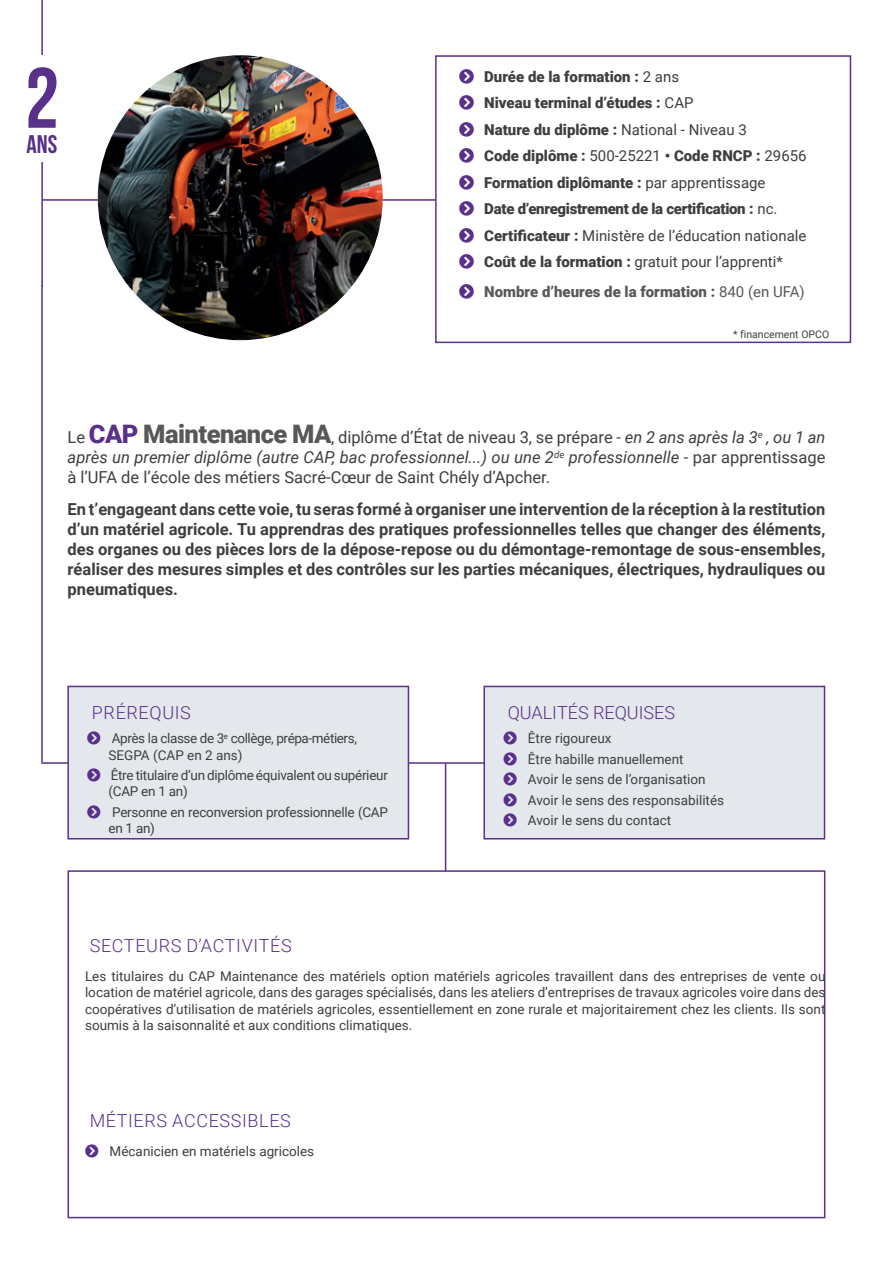
<style>
.page{position:relative;width:893px;height:1263px;background:#fff}
.page>*{position:absolute;margin:0;border:0;box-sizing:border-box;transform-origin:0 0}
.t1{font:700 85.5px "Bebas Neue";color:#59308a}
.t2{font:700 25.5px "Bebas Neue";color:#59308a}
.t3{font:300 18px "Roboto";letter-spacing:.035em;color:#59308a}
.t4{font:300 18px "Roboto";color:#59308a}
.t5{font:700 16.5px/19.8px "Roboto";color:#3e3e3f;text-align:justify}
.t6{font:16.5px/19.8px "Roboto";color:#3e3e3f;text-align:justify}
.t7{font:900 15px/26.5px "Roboto";color:#3e3e3f}
.t8{font:900 15px "Roboto";color:#57585a}
.t9{font:13.5px/20.4px "Roboto";color:#3e3e3f}
.t10{font:13.5px/16.2px "Roboto";letter-spacing:-.02em;color:#3e3e3f}
.t11{font:13.5px/16.2px "Roboto";letter-spacing:-.03em;color:#3e3e3f}
.t12{font:10.5px "Roboto";color:#3e3e3f}
.s1{font-weight:400}
.s2{font-weight:900;font-size:25.5px;color:#59308a}
.s3{font-weight:900;font-size:25.5px;color:#57585a}
.s4{font-style:italic}
</style>
<div class="page">
<hr style="left:41px;top:0;width:2px;height:286px;background:#59308a">
<div style="left:21px;top:55px;width:43px;height:107px;background:#fff"></div>
<hr style="left:42px;top:199px;width:394px;height:2px;background:#59308a">
<div style="left:435px;top:55px;width:416px;height:288px;border:2px solid #59308a"></div>
<img style="left:98px;top:55px;width:285px;height:285px;border-radius:142px">
<hr style="left:41px;top:285px;width:2px;height:477px;background:#59308a">
<hr style="left:41px;top:762px;width:467px;height:2px;background:#59308a">
<div style="left:67px;top:686px;width:342px;height:153px;background:#e4e8ec;border:2px solid #59308a"></div>
<div style="left:483px;top:686px;width:342px;height:153px;background:#e4e8ec;border:2px solid #59308a"></div>
<hr style="left:445px;top:763px;width:1px;height:120px;background:#59308a">
<div style="left:68px;top:870px;width:757px;height:348px;background:#fff;border:2px solid #59308a"></div>
<h1 class="t1" style="left:25px;top:51px;width:35px">2</h1>
<h2 class="t2" style="left:27px;top:130px;width:32px">ANS</h2>
<p class="t7" style="left:484px;top:63px;width:324px">Durée de la formation : <span class="s1">2 ans<br></span>Niveau terminal d’études : <span class="s1">CAP<br></span>Nature du diplôme : <span class="s1">National - Niveau 3<br></span>Code diplôme : <span class="s1">500-25221</span> • Code RNCP : <span class="s1">29656<br></span>Formation diplômante : <span class="s1">par apprentissage<br></span>Date d’enregistrement de la certification : <span class="s1">nc.<br></span>Certificateur : <span class="s1">Ministère de l’éducation nationale </span>Coût de la formation : <span class="s1">gratuit pour l’apprenti*</span></p>
<p class="t8" style="left:484px;top:282px;width:322px">Nombre d’heures de la formation : <span class="s1">840 (en UFA)</span></p>
<p class="t12" style="left:733px;top:327px;width:98px">* financement OPCO</p>
<p class="t6" style="left:68px;top:427px;width:759px">Le <span class="s2">CAP</span> <span class="s3">Maintenance MA</span>, diplôme d’État de niveau 3, se prépare - <span class="s4">en 2 ans après la 3</span><sup>e</sup> <span class="s4">, ou 1 an après un premier diplôme (autre CAP, bac professionnel...) ou une 2</span><sup>de</sup> <span class="s4">professionnelle</span> - par apprentissage à l’UFA de l’école des métiers Sacré-Cœur de Saint Chély d’Apcher.</p>
<p class="t5" style="left:68px;top:499px;width:759px">En t’engageant dans cette voie, tu seras formé à organiser une intervention de la réception à la restitution d’un matériel agricole. Tu apprendras des pratiques professionnelles telles que changer des éléments, des organes ou des pièces lors de la dépose-repose ou du démontage-remontage de sous-ensembles, réaliser des mesures simples et des contrôles sur les parties mécaniques, électriques, hydrauliques ou pneumatiques.</p>
<h3 class="t3" style="left:92px;top:700px;width:100px">PRÉREQUIS</h3>
<p class="t11" style="left:108px;top:730px;width:250px">Après la classe de 3<sup>e</sup> collège, prépa-métiers,<br>SEGPA (CAP en 2 ans)</p>
<p class="t10" style="left:108px;top:767px;width:281px">Être titulaire d’un diplôme équivalent ou supérieur (CAP en 1 an)</p>
<p class="t10" style="left:108px;top:803px;width:281px">Personne en reconversion professionnelle (CAP en 1 an)</p>
<h3 class="t4" style="left:508px;top:700px;width:169px">QUALITÉS REQUISES</h3>
<p class="t9" style="left:528px;top:728px;width:198px">Être rigoureux<br>Être habille manuellement<br>Avoir le sens de l’organisation<br>Avoir le sens des responsabilités<br>Avoir le sens du contact</p>
<h3 class="t3" style="left:90px;top:933px;width:204px">SECTEURS D’ACTIVITÉS</h3>
<p class="t9" style="left:85px;top:968px;width:742px;line-height:16.2px;text-align:justify">Les titulaires du CAP Maintenance des matériels option matériels agricoles travaillent dans des entreprises de vente ou location de matériel agricole, dans des garages spécialisés, dans les ateliers d’entreprises de travaux agricoles voire dans des coopératives d’utilisation de matériels agricoles, essentiellement en zone rurale et majoritairement chez les clients. Ils sont soumis à la saisonnalité et aux conditions climatiques.</p>
<h3 class="t3" style="left:90px;top:1108px;width:203px">MÉTIERS ACCESSIBLES</h3>
<p class="t9" style="left:110px;top:1140px;width:206px">Mécanicien en matériels agricoles</p>
</div>
